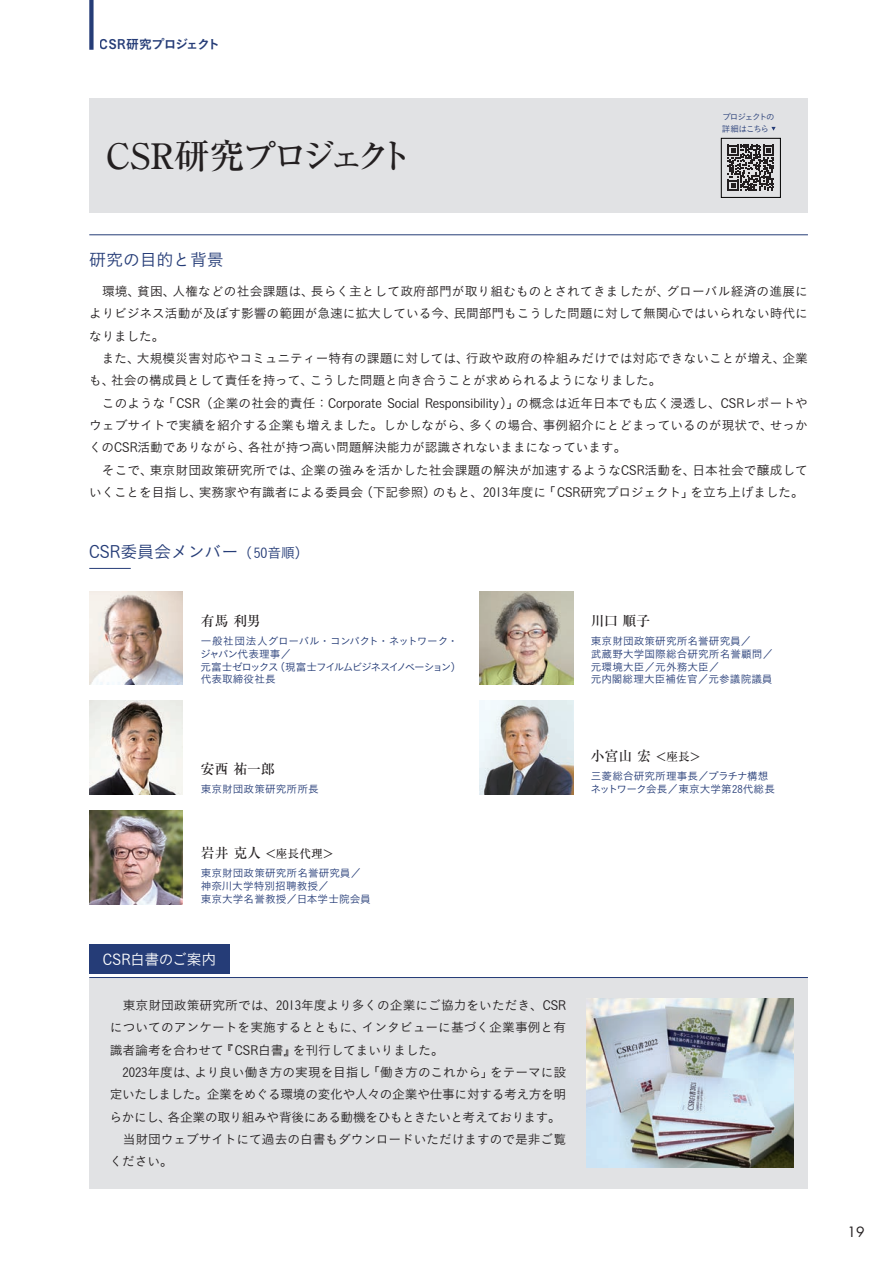
<style>
.page{position:relative;width:893px;height:1263px;background:#fff}
.page>*{position:absolute;margin:0;border:0;box-sizing:border-box;transform-origin:0 0}
.t1{font:500 35.1px "Ryumin Pro";letter-spacing:-.105em;color:#231f20}
.t2{font:16.95px "Koburina Go Std W3";letter-spacing:-.01em;color:#253c77}
.t3{font:14.85px "Koburina Go Std W3";letter-spacing:-.02em;color:#fff}
.t4{font:500 13.8px "Ryumin Pro";letter-spacing:.01em;color:#231f20}
.t5{font:13.8px "Futura";color:#231f20}
.t6{font:12.75px/22.4px "Koburina Go Std W3";letter-spacing:-.01em;color:#231f20;text-align:justify}
.t7{font:12.75px "Koburina Go Std W3";letter-spacing:-.03em;color:#231f20}
.t8{font:12.75px "Koburina Go Std W3";letter-spacing:-.04em;color:#231f20}
.t9{font:12.75px "Koburina Go Std W6";letter-spacing:-.04em;color:#253c77}
.t10{font:500 11.7px "Ryumin Pro";color:#231f20}
.t11{font:10.65px/12.8px "Koburina Go Std W3";letter-spacing:.01em;color:#253c77}
.t12{font:10.65px/12.8px "Koburina Go Std W3";letter-spacing:-.08em;color:#253c77}
.t13{font:8.55px/11.7px "Koburina Go Std W3";letter-spacing:-.115em;color:#253c77}
.s1{font-size:13.8px}
.s2{font-size:11.7px}
</style>
<div class="page">
<div style="left:89px;top:0;width:5px;height:50px;background:#253c77"></div>
<div style="left:89px;top:98px;width:719px;height:115px;background:#e1e2e4"></div>
<div style="left:89px;top:977px;width:719px;height:212px;background:#e1e2e4"></div>
<div style="left:89px;top:944px;width:141px;height:30px;background:#253c77"></div>
<img style="left:89px;top:591px;width:94px;height:94px">
<img style="left:89px;top:810px;width:94px;height:94px">
<img style="left:479px;top:591px;width:94px;height:94px">
<img style="left:89px;top:701px;width:94px;height:93px">
<img style="left:479px;top:701px;width:94px;height:93px">
<svg style="left:771px;top:127px;width:5px;height:4px"></svg>
<svg style="left:728px;top:145px;width:46px;height:46px"></svg>
<div style="left:721px;top:138px;width:60px;height:60px;border:1px solid #000"></div>
<hr style="left:89px;top:235px;width:719px;height:1px;background:#253c77">
<hr style="left:89px;top:568px;width:42px;height:1px;background:#253c77">
<img style="left:587px;top:999px;width:206px;height:169px">
<hr style="left:89px;top:977px;width:719px;height:1px;background:#253c77">
<p class="t9" style="left:100px;top:34px;width:121px">CSR研究プロジェクト</p>
<h1 class="t1" style="left:106px;top:128px;width:308px">CSR研究プロジェクト</h1>
<h2 class="t2" style="left:89px;top:247px;width:136px">研究の目的と背景</h2>
<p class="t13" style="left:722px;top:111px;width:54px">プロジェクトの詳細はこちら</p>
<p class="t6" style="left:89px;top:280px;width:720px;text-indent:13px">環境、貧困、人権などの社会課題は、長らく主として政府部門が取り組むものとされてきましたが、グローバル経済の進展によりビジネス活動が及ぼす影響の範囲が急速に拡大している今、民間部門もこうした問題に対して無関心ではいられない時代になりました。</p>
<p class="t6" style="left:89px;top:347px;width:720px;text-indent:13px">また、大規模災害対応やコミュニティー特有の課題に対しては、行政や政府の枠組みだけでは対応できないことが増え、企業も、社会の構成員として責任を持って、こうした問題と向き合うことが求められるようになりました。</p>
<p class="t6" style="left:89px;top:391px;width:720px;text-indent:13px">このような「CSR（企業の社会的責任：Corporate Social Responsibility）」の概念は近年日本でも広く浸透し、CSRレポートやウェブサイトで実績を紹介する企業も増えました。しかしながら、多くの場合、事例紹介にとどまっているのが現状で、せっかくのCSR活動でありながら、各社が持つ高い問題解決能力が認識されないままになっています。</p>
<p class="t6" style="left:89px;top:458px;width:720px;text-indent:13px">そこで、東京財団政策研究所では、企業の強みを活かした社会課題の解決が加速するようなCSR活動を、日本社会で醸成していくことを目指し、実務家や有識者による委員会（下記参照）のもと、2013年度に「CSR研究プロジェクト」を立ち上げました。</p>
<h2 class="t2" style="left:89px;top:539px;width:221px">CSR委員会メンバー<span class="s1">（50音順）</span></h2>
<p class="t4" style="left:201px;top:610px;width:62px">有馬 利男</p>
<p class="t12" style="left:200px;top:635px;width:263px">一般社団法人グローバル・コンパクト・ネットワーク・ジャパン代表理事／<br>元富士ゼロックス（現富士フイルムビジネスイノベーション）代表取締役社長</p>
<p class="t4" style="left:591px;top:610px;width:61px">川口 順子</p>
<p class="t11" style="left:591px;top:635px;width:184px">東京財団政策研究所名誉研究員／<br>武蔵野大学国際総合研究所名誉顧問／元環境大臣／元外務大臣／<br>元内閣総理大臣補佐官／元参議院議員</p>
<p class="t4" style="left:201px;top:757px;width:76px">安西 祐一郎</p>
<p class="t11" style="left:201px;top:782px;width:119px">東京財団政策研究所所長</p>
<p class="t10" style="left:201px;top:844px;width:135px"><span class="s1">岩井 克人</span> ＜座長代理＞</p>
<p class="t11" style="left:201px;top:867px;width:172px">東京財団政策研究所名誉研究員／神奈川大学特別招聘教授／<br>東京大学名誉教授／日本学士院会員</p>
<p class="t3" style="left:103px;top:948px;width:115px">CSR白書のご案内</p>
<p class="t6" style="left:110px;top:994px;width:458px;text-indent:13px">東京財団政策研究所では、2013年度より多くの企業にご協力をいただき、CSRについてのアンケートを実施するとともに、インタビューに基づく企業事例と有識者論考を合わせて『CSR白書』を刊行してまいりました。</p>
<p class="t6" style="left:123px;top:1061px;width:445px">2023年度は、より良い働き方の実現を目指し「働き方のこれから」をテーマに設</p>
<p class="t7" style="left:110px;top:1085px;width:458px">定いたしました。企業をめぐる環境の変化や人々の企業や仕事に対する考え方を明</p>
<p class="t8" style="left:110px;top:1107px;width:453px">らかにし、各企業の取り組みや背後にある動機をひもときたいと考えております。</p>
<p class="t6" style="left:123px;top:1128px;width:445px">当財団ウェブサイトにて過去の白書もダウンロードいただけますので是非ご覧</p>
<p class="t6" style="left:110px;top:1150px;width:65px">ください。</p>
<p class="t4" style="left:591px;top:745px;width:111px">小宮山 宏 <span class="s2">＜座長＞</span></p>
<p class="t11" style="left:590px;top:770px;width:186px">三菱総合研究所理事長／プラチナ構想ネットワーク会長／東京大学第28代総長</p>
<p class="t5" style="left:847px;top:1223px;width:19px">19</p>
</div>
